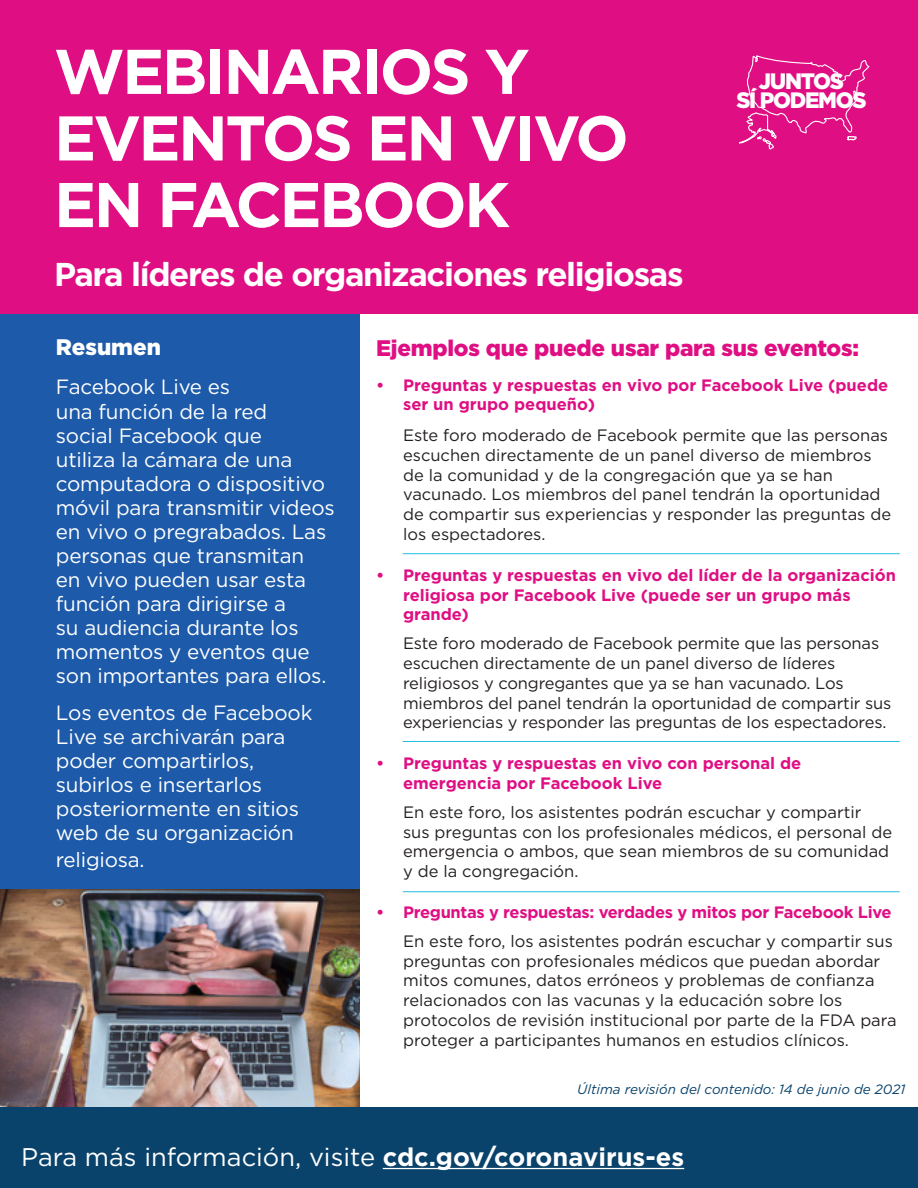
<style>
.page{position:relative;width:918px;height:1188px;background:#fff}
.page>*{position:absolute;margin:0;border:0;box-sizing:border-box;transform-origin:0 0}
.t1{font:700 63px/66.6px "Gotham";letter-spacing:-.04em;color:#fff}
.t2{font:700 33px "Gotham";letter-spacing:-.04em;color:#fff}
.t3{font:25.5px "Gotham";color:#fff}
.t4{font:900 22.5px "Gotham";letter-spacing:-.01em;color:#df0f83}
.t5{font:900 22.5px "Gotham";color:#fff}
.t6{font:900 22.35px/19.2px "Gotham";letter-spacing:-.06em;color:#fff;text-align:center}
.t7{font:20.7px/24px "Gotham";letter-spacing:-.01em;color:#fff}
.t8{font:16.5px/19.8px "Gotham";color:#231f20}
.t9{font:700 16.5px/19.8px "Gotham";color:#df0f83}
.t10{font:700 16.5px "Gotham";letter-spacing:-.02em;color:#df0f83}
.t11{font:italic 13.5px "Gotham";color:#09426a}
.s1{font-weight:700}
</style>
<div class="page">
<div style="left:0;top:203px;width:360px;height:958px;background:#1d5aa9"></div>
<div style="left:0;top:0;width:918px;height:313px;background:#df0f83"></div>
<svg style="left:739px;top:55px;width:131px;height:95px"></svg>
<hr style="left:403px;top:553px;width:497px;height:1px;background:#22bfde">
<hr style="left:403px;top:741px;width:497px;height:1px;background:#22bfde">
<hr style="left:403px;top:891px;width:497px;height:1px;background:#22bfde">
<img style="left:0;top:890px;width:360px;height:217px">
<div style="left:0;top:1107px;width:918px;height:81px;background:#09426a"></div>
<hr style="left:383px;top:1168px;width:301px;height:1px;background:#fff">
<h1 class="t1" style="left:54px;top:38px;width:576px">WEBINARIOS Y<br>EVENTOS EN VIVO<br>EN FACEBOOK</h1>
<h2 class="t2" style="left:54px;top:252px;width:631px">Para líderes de organizaciones religiosas</h2>
<h3 class="t6" style="left:736px;top:71px;width:132px">JUNTOS<br>SÍ PODEMOS</h3>
<h3 class="t5" style="left:56px;top:332px;width:107px">Resumen</h3>
<p class="t7" style="left:56px;top:375px;width:280px">Facebook Live es<br>una función de la red<br>social Facebook que<br>utiliza la cámara de una computadora o dispositivo móvil para transmitir videos en vivo o pregrabados. Las personas que transmitan<br>en vivo pueden usar esta función para dirigirse a<br>su audiencia durante los momentos y eventos que son importantes para ellos.</p>
<p class="t7" style="left:56px;top:700px;width:258px">Los eventos de Facebook<br>Live se archivarán para poder compartirlos, subirlos e insertarlos posteriormente en sitios web de su organización</p>
<p class="t7" style="left:56px;top:847px;width:90px">religiosa.</p>
<h3 class="t4" style="left:376px;top:332px;width:484px">Ejemplos que puede usar para sus eventos:</h3>
<p class="t9" style="left:403px;top:375px;width:487px;text-indent:-27px">• Preguntas y respuestas en vivo por Facebook Live (puede ser un grupo pequeño)</p>
<p class="t8" style="left:403px;top:425px;width:490px">Este foro moderado de Facebook permite que las personas escuchen directamente de un panel diverso de miembros de la comunidad y de la congregación que ya se han vacunado. Los miembros del panel tendrán la oportunidad de compartir sus experiencias y responder las preguntas de los espectadores.</p>
<p class="t9" style="left:403px;top:565px;width:494px;text-indent:-27px">• Preguntas y respuestas en vivo del líder de la organización religiosa por Facebook Live (puede ser un grupo más grande)</p>
<p class="t8" style="left:403px;top:633px;width:490px">Este foro moderado de Facebook permite que las personas escuchen directamente de un panel diverso de líderes religiosos y congregantes que ya se han vacunado. Los miembros del panel tendrán la oportunidad de compartir sus experiencias y responder las preguntas de los espectadores.</p>
<p class="t9" style="left:403px;top:753px;width:400px;text-indent:-27px">• Preguntas y respuestas en vivo con personal de emergencia por Facebook Live</p>
<p class="t8" style="left:403px;top:802px;width:491px">En este foro, los asistentes podrán escuchar y compartir<br>sus preguntas con los profesionales médicos, el personal de emergencia o ambos, que sean miembros de su comunidad y de la congregación.</p>
<p class="t10" style="left:376px;top:901px;width:517px">• Preguntas y respuestas: verdades y mitos por Facebook Live</p>
<p class="t8" style="left:403px;top:931px;width:495px">En este foro, los asistentes podrán escuchar y compartir sus preguntas con profesionales médicos que puedan abordar mitos comunes, datos erróneos y problemas de confianza relacionados con las vacunas y la educación sobre los protocolos de revisión institucional por parte de la FDA para proteger a participantes humanos en estudios clínicos.</p>
<p class="t11" style="left:577px;top:1081px;width:330px">Última revisión del contenido: 14 de junio de 2021</p>
<h3 class="t3" style="left:21px;top:1141px;width:664px">Para más información, visite <span class="s1">cdc.gov/coronavirus-es</span></h3>
</div>
